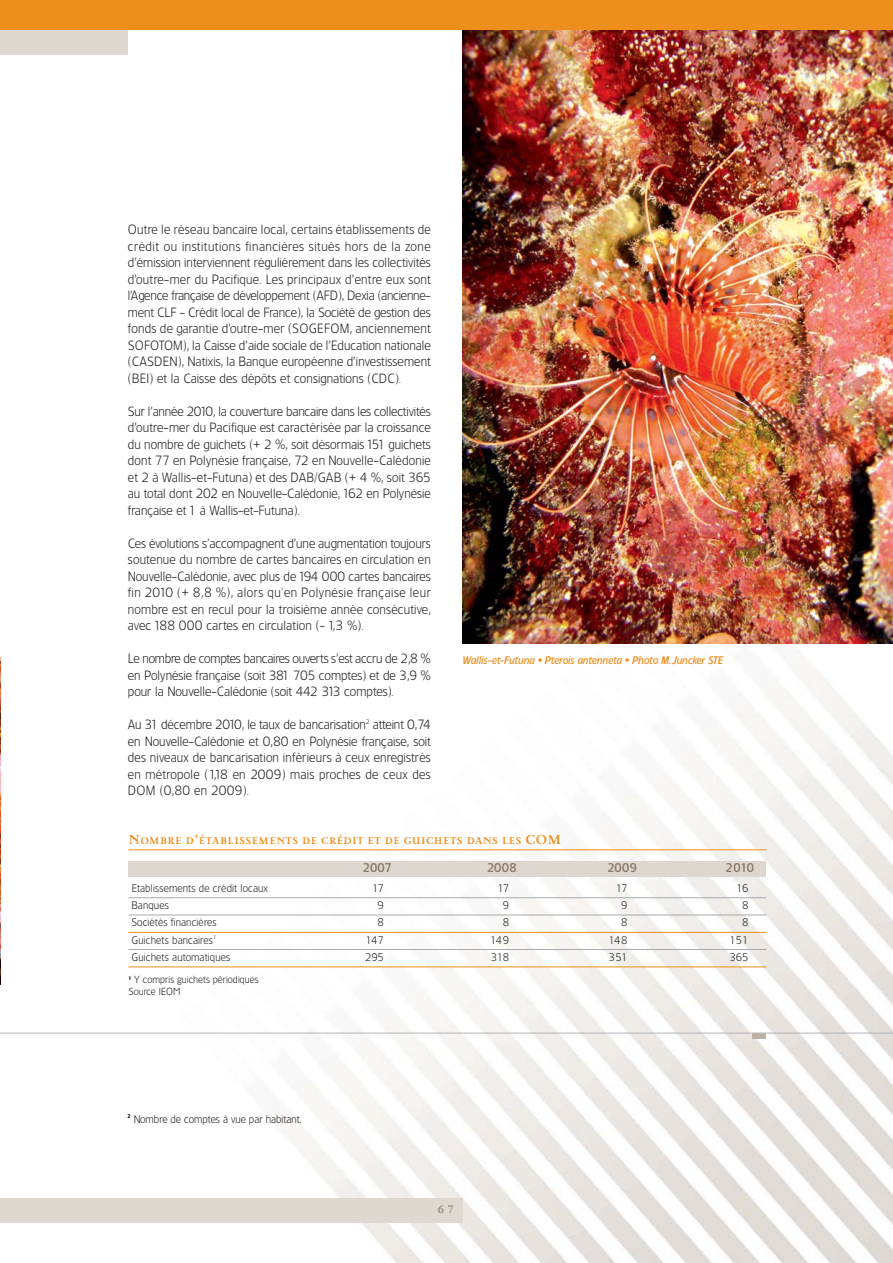
<style>
.page{position:relative;width:893px;height:1263px;background:#fff}
.page>*{position:absolute;margin:0;border:0;box-sizing:border-box;transform-origin:0 0}
.t1{font:700 13.5px "Priori Ser";color:#998b7d}
.t2{font:300 12.75px/16.5px "TF Forever Two";letter-spacing:.01em;color:#231f20;text-align:justify}
.t3{font:500 12px "TF Forever Two";letter-spacing:.015em;color:#8a7967}
.t4{font:700 11.85px "Priori Ser";letter-spacing:.04em;color:#ee8e1c}
.t5{font:300 10.5px "TF Forever";letter-spacing:.02em;color:#231f20}
.t6{font:italic 10.5px "TF Forever Two Medm";letter-spacing:.015em;color:#ee8e1c}
.t7{font:300 9.75px/11.2px "TF Forever";letter-spacing:.01em;color:#231f20}
.s1{font-size:15.75px}
</style>
<div class="page">
<img style="left:0;top:54px;width:893px;height:1209px">
<div style="left:0;top:1199px;width:462px;height:24px;background:#dfd8d1"></div>
<div style="left:0;top:23px;width:128px;height:31px;background:#dfd8d1"></div>
<div style="left:129px;top:861px;width:637px;height:15px;background:#ded7cf"></div>
<hr style="left:128px;top:897px;width:638px;height:1px;background:#a7a9ac">
<hr style="left:128px;top:915px;width:638px;height:1px;background:#a7a9ac">
<hr style="left:128px;top:932px;width:638px;height:1px;background:#ee8e1c">
<hr style="left:128px;top:949px;width:638px;height:1px;background:#a7a9ac">
<hr style="left:128px;top:966px;width:638px;height:1px;background:#ee8e1c">
<hr style="left:128px;top:849px;width:638px;height:1px;background:#ee8e1c">
<hr style="left:0;top:1033px;width:893px;height:1px;background:#b2b4b6">
<div style="left:752px;top:1033px;width:13px;height:5px;background:#bbb1a5"></div>
<img style="left:0;top:658px;width:1px;height:326px">
<img style="left:462px;top:30px;width:431px;height:614px">
<div style="left:0;top:0;width:893px;height:30px;background:#ee8e1c"></div>
<p class="t2" style="left:128px;top:222px;width:304px">Outre le réseau bancaire local, certains établissements de crédit ou institutions financières situés hors de la zone d’émission interviennent régulièrement dans les collectivités d’outre-mer du Pacifique. Les principaux d’entre eux sont l’Agence française de développement (AFD), Dexia (ancienne&shy;ment CLF - Crédit local de France), la Société de gestion des fonds de garantie d’outre-mer (SOGEFOM, anciennement SOFOTOM), la Caisse d’aide sociale de l’Education nationale (CASDEN), Natixis, la Banque européenne d’investissement (BEI) et la Caisse des dépôts et consignations (CDC).</p>
<p class="t2" style="left:128px;top:404px;width:304px">Sur l’année 2010, la couverture bancaire dans les collectivités d’outre-mer du Pacifique est caractérisée par la croissance du nombre de guichets (+ 2 %, soit désormais 151 guichets dont 77 en Polynésie française, 72 en Nouvelle-Calédonie et 2 à Wallis-et-Futuna) et des DAB/GAB (+ 4 %, soit 365 au total dont 202 en Nouvelle-Calédonie, 162 en Polynésie française et 1 à Wallis-et-Futuna).</p>
<p class="t2" style="left:128px;top:536px;width:304px">Ces évolutions s’accompagnent d’une augmentation toujours soutenue du nombre de cartes bancaires en circulation en Nouvelle-Calédonie, avec plus de 194 000 cartes bancaires fin 2010 (+ 8,8 %), alors qu'en Polynésie française leur nombre est en recul pour la troisième année consécutive, avec 188 000 cartes en circulation (- 1,3 %).</p>
<p class="t2" style="left:128px;top:651px;width:304px">Le nombre de comptes bancaires ouverts s’est accru de 2,8 % en Polynésie française (soit 381 705 comptes) et de 3,9 % pour la Nouvelle-Calédonie (soit 442 313 comptes).</p>
<p class="t2" style="left:128px;top:717px;width:304px">Au 31 décembre 2010, le taux de bancarisation<sup>2</sup> atteint 0,74 en Nouvelle-Calédonie et 0,80 en Polynésie française, soit des niveaux de bancarisation inférieurs à ceux enregistrés en métropole (1,18 en 2009) mais proches de ceux des DOM (0,80 en 2009).</p>
<p class="t6" style="left:462px;top:656px;width:262px">Wallis-et-Futuna • Pterois antenneta • Photo M. Juncker STE</p>
<p class="t4" style="left:128px;top:832px;width:434px"><span class="s1">N</span>OMBRE D<span class="s1">'</span>ÉTABLISSEMENTS DE CRÉDIT ET DE GUICHETS DANS LES <span class="s1">COM</span></p>
<p class="t3" style="left:363px;top:863px;width:30px">2007</p>
<p class="t3" style="left:487px;top:863px;width:31px">2008</p>
<p class="t3" style="left:607px;top:863px;width:31px">2009</p>
<p class="t3" style="left:725px;top:863px;width:30px">2010</p>
<p class="t5" style="left:132px;top:884px;width:138px">Etablissements de crédit locaux</p>
<p class="t5" style="left:372px;top:884px;width:13px">17</p>
<p class="t5" style="left:497px;top:884px;width:13px">17</p>
<p class="t5" style="left:616px;top:884px;width:13px">17</p>
<p class="t5" style="left:736px;top:884px;width:14px">16</p>
<p class="t5" style="left:132px;top:901px;width:39px">Banques</p>
<p class="t5" style="left:378px;top:901px;width:8px">9</p>
<p class="t5" style="left:503px;top:901px;width:8px">9</p>
<p class="t5" style="left:621px;top:901px;width:8px">9</p>
<p class="t5" style="left:742px;top:901px;width:8px">8</p>
<p class="t5" style="left:132px;top:918px;width:87px">Sociétés financières</p>
<p class="t5" style="left:378px;top:918px;width:8px">8</p>
<p class="t5" style="left:503px;top:918px;width:8px">8</p>
<p class="t5" style="left:621px;top:918px;width:8px">8</p>
<p class="t5" style="left:742px;top:918px;width:8px">8</p>
<p class="t5" style="left:132px;top:935px;width:86px">Guichets bancaires<sup>1</sup></p>
<p class="t5" style="left:366px;top:935px;width:20px">147</p>
<p class="t5" style="left:490px;top:935px;width:20px">149</p>
<p class="t5" style="left:608px;top:935px;width:20px">148</p>
<p class="t5" style="left:729px;top:935px;width:21px">151</p>
<p class="t5" style="left:132px;top:953px;width:100px">Guichets automatiques</p>
<p class="t5" style="left:365px;top:953px;width:20px">295</p>
<p class="t5" style="left:491px;top:953px;width:20px">318</p>
<p class="t5" style="left:608px;top:953px;width:21px">351</p>
<p class="t5" style="left:729px;top:953px;width:21px">365</p>
<p class="t7" style="left:128px;top:975px;width:132px"><sup>1</sup> Y compris guichets périodiques<br>Source IEOM</p>
<p class="t5" style="left:128px;top:1114px;width:176px"><sup>2</sup> Nombre de comptes à vue par habitant.</p>
<p class="t1" style="left:438px;top:1201px;width:17px">67</p>
</div>
